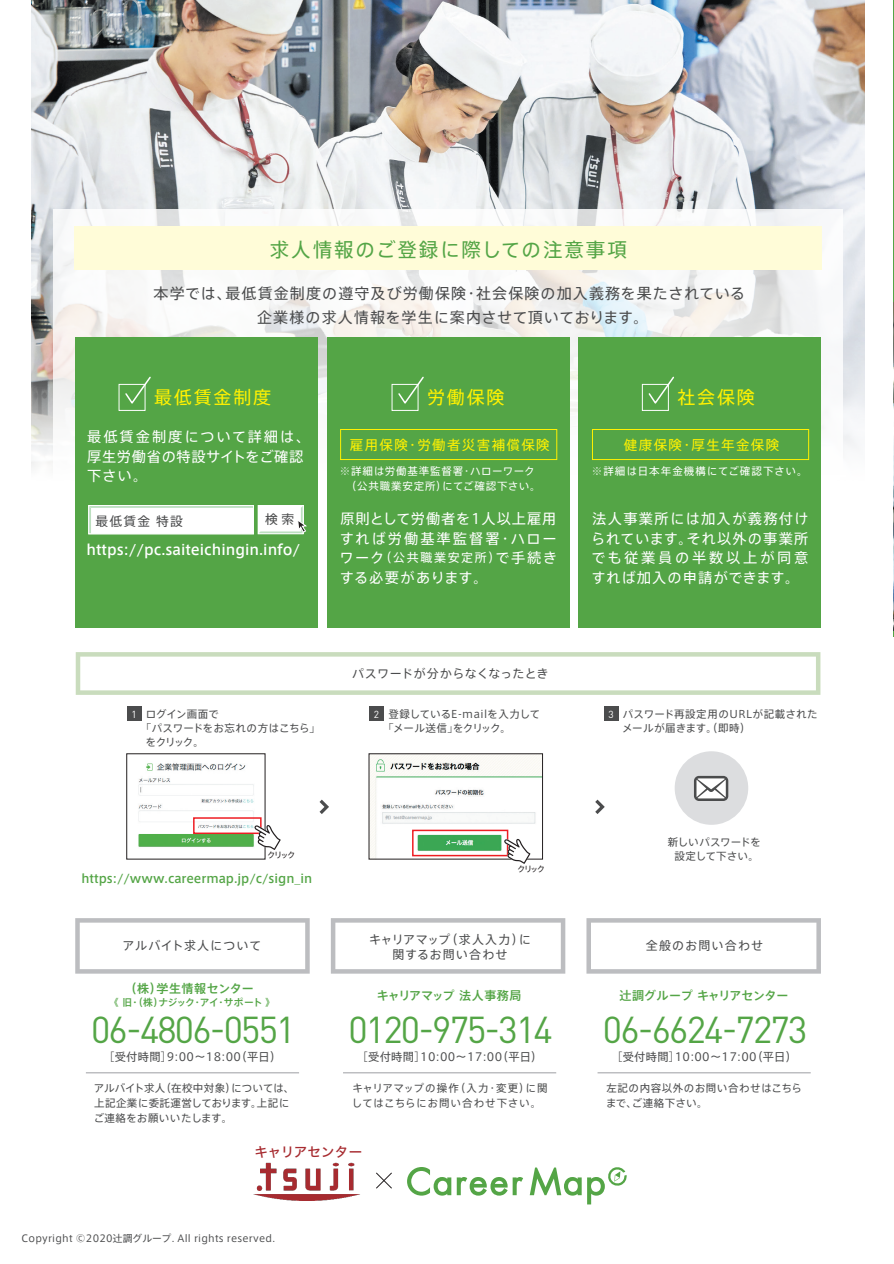
<style>
.page{position:relative;width:894px;height:1264px;background:#fff}
.page>*{position:absolute;margin:0;border:0;box-sizing:border-box;transform-origin:0 0}
.t1{font:36.9px "DIN";letter-spacing:-.05em;color:#54a546}
.t2{font:19.5px "Axis Std";letter-spacing:.1em;color:#54a546}
.t3{font:18px "Axis Std";letter-spacing:.1em;color:#fff101}
.t4{font:15px/24px "Axis Std";letter-spacing:.075em;color:#4b4c4d;text-align:center}
.t5{font:14.25px/19.5px "Axis Std";letter-spacing:.075em;color:#fff}
.t6{font:14.25px/19.5px "Axis Std";letter-spacing:.055em;color:#fff}
.t7{font:500 14.25px "Axis Std";color:#fff}
.t8{font:14.25px "Axis Std";letter-spacing:.04em;color:#fff}
.t9{font:13.5px "Axis Std";letter-spacing:.1em;color:#fff101}
.t10{font:13.5px "Hira Kaku Std W5";letter-spacing:.01em;color:#a72b30}
.t11{font:12.75px "Axis Std";letter-spacing:.1em;color:#4b4c4d}
.t12{font:12px/15px "Axis Std";letter-spacing:.065em;color:#4b4c4d;text-align:center}
.t13{font:500 12px "Axis Std";color:#54a546}
.t14{font:12px "Axis Std";letter-spacing:.135em;color:#fff}
.t15{font:12px "Axis Std";letter-spacing:.03em;color:#4b4c4d}
.t16{font:500 12px "Axis Std";letter-spacing:-.02em;color:#54a546}
.t17{font:500 12px "Axis Std";letter-spacing:-.05em;color:#54a546}
.t18{font:500 12px "Axis Std";letter-spacing:.04em;color:#54a546}
.t19{font:12px "Axis Std";letter-spacing:.1em;color:#4b4c4d}
.t20{font:11.25px "Axis Std";letter-spacing:.025em;color:#4b4c4d}
.t21{font:10.5px/15px "Axis Std";letter-spacing:.03em;color:#4b4c4d}
.t22{font:10.5px/14.2px "Axis Std";letter-spacing:.01em;color:#4b4c4d}
.t23{font:10.5px/15px "Axis Std";letter-spacing:.075em;color:#fff}
.t24{font:10.5px/15px "Axis Std";letter-spacing:.06em;color:#4b4c4d}
.t25{font:10.5px/15px "Axis Std";letter-spacing:.05em;color:#4b4c4d}
.t26{font:10.5px "Axis Std";letter-spacing:.095em;color:#fff}
.t27{font:10.5px/14.2px "Axis Std";letter-spacing:-.015em;color:#4b4c4d;text-align:center}
.t28{font:10.5px "Axis Std";color:#4b4c4d}
.t29{font:10.2px "DIN";color:#fff}
.t30{font:9.75px "Axis Std";letter-spacing:.025em;color:#4b4c4d}
.t31{font:500 9.75px "Axis Std";letter-spacing:-.05em;color:#54a546}
.t32{font:8.1px "Axis Std";letter-spacing:-.18em;color:#231f20}
.s1{font-size:14.25px}
</style>
<div class="page">
<img style="left:32px;top:0;width:832px;height:468px">
<div style="left:53px;top:209px;width:789px;height:841px;background:#fff"></div>
<hr style="left:893px;top:0;width:1px;height:636px;background:#54a546">
<img style="left:893px;top:303px;width:1px;height:327px">
<div style="left:75px;top:337px;width:243px;height:291px;background:#54a546"></div>
<div style="left:326px;top:337px;width:243px;height:291px;background:#54a546"></div>
<div style="left:578px;top:337px;width:243px;height:291px;background:#54a546"></div>
<div style="left:74px;top:226px;width:747px;height:44px;background:#fffcd8"></div>
<svg style="left:75px;top:918px;width:234px;height:55px"></svg>
<hr style="left:86px;top:1072px;width:213px;height:1px;background:#a8a9ad">
<hr style="left:343px;top:1072px;width:213px;height:1px;background:#a8a9ad">
<hr style="left:597px;top:1072px;width:213px;height:1px;background:#a8a9ad">
<svg style="left:331px;top:918px;width:234px;height:55px"></svg>
<svg style="left:586px;top:918px;width:234px;height:55px"></svg>
<svg style="left:76px;top:652px;width:744px;height:42px"></svg>
<svg style="left:319px;top:799px;width:10px;height:15px"></svg>
<div style="left:127px;top:706px;width:14px;height:15px;background:#4b4c4d"></div>
<div style="left:88px;top:505px;width:166px;height:29px;border:1px solid #fff"></div>
<div style="left:258px;top:505px;width:45px;height:29px;border:1px solid #fff"></div>
<svg style="left:89px;top:505px;width:217px;height:28px;background:#f4f9f4"></svg>
<img style="left:253px;top:1162px;width:107px;height:39px">
<svg style="left:376px;top:1172px;width:16px;height:16px"></svg>
<svg style="left:407px;top:1167px;width:116px;height:28px"></svg>
<svg style="left:529px;top:1167px;width:52px;height:28px"></svg>
<svg style="left:587px;top:1167px;width:40px;height:37px"></svg>
<div style="left:119px;top:384px;width:26px;height:27px;border:1px solid #fff"></div>
<svg style="left:124px;top:376px;width:27px;height:29px"></svg>
<div style="left:391px;top:384px;width:27px;height:27px;border:1px solid #fff"></div>
<svg style="left:397px;top:376px;width:27px;height:29px"></svg>
<div style="left:641px;top:384px;width:27px;height:27px;border:1px solid #fff"></div>
<svg style="left:647px;top:376px;width:27px;height:29px"></svg>
<div style="left:340px;top:429px;width:217px;height:31px;border:1px solid #fff101"></div>
<div style="left:592px;top:429px;width:216px;height:31px;border:1px solid #fff101"></div>
<div style="left:674px;top:751px;width:74px;height:73px;background:#dcdddf;border-radius:50%"></div>
<svg style="left:694px;top:775px;width:34px;height:26px"></svg>
<img style="left:138px;top:763px;width:124px;height:84px">
<div style="left:193px;top:817px;width:68px;height:17px;border:2px solid #ee1d23"></div>
<svg style="left:254px;top:824px;width:27px;height:36px"></svg>
<div style="left:369px;top:706px;width:15px;height:15px;background:#4b4c4d"></div>
<svg style="left:595px;top:799px;width:9px;height:15px"></svg>
<div style="left:604px;top:706px;width:14px;height:15px;background:#4b4c4d"></div>
<img style="left:371px;top:755px;width:169px;height:102px">
<div style="left:369px;top:753px;width:173px;height:106px;border:1px solid #231f20"></div>
<div style="left:412px;top:829px;width:96px;height:27px;border:2px solid #ee1d23"></div>
<svg style="left:504px;top:838px;width:40px;height:26px"></svg>
<h2 class="t2" style="left:270px;top:234px;width:358px">求人情報のご登録に際しての注意事項</h2>
<h3 class="t4" style="left:153px;top:281px;width:593px">本学では、最低賃金制度の遵守及び労働保険・社会保険の加入義務を果たされている企業様の求人情報を学生に案内させて頂いております。</h3>
<h3 class="t3" style="left:154px;top:383px;width:118px">最低賃金制度</h3>
<h3 class="t6" style="left:87px;top:426px;width:225px">最低賃金制度について詳細は、厚生労働省の特設サイトをご確認下さい。</h3>
<p class="t11" style="left:95px;top:511px;width:89px">最低賃金 特設</p>
<p class="t11" style="left:265px;top:509px;width:30px">検 索</p>
<h3 class="t7" style="left:86px;top:539px;width:215px">https://pc.saiteichingin.info/</h3>
<h3 class="t3" style="left:427px;top:383px;width:79px">労働保険</h3>
<h3 class="t3" style="left:677px;top:383px;width:79px">社会保険</h3>
<p class="t9" style="left:350px;top:434px;width:201px">雇用保険・労働者災害補償保険</p>
<p class="t9" style="left:623px;top:434px;width:157px">健康保険・厚生年金保険</p>
<p class="t23" style="left:340px;top:463px;width:202px">※詳細は労働基準監督署・ハローワーク　（公共職業安定所）にてご確認下さい。</p>
<p class="t26" style="left:591px;top:463px;width:217px">※詳細は日本年金機構にてご確認下さい。</p>
<h3 class="t5" style="left:340px;top:508px;width:218px">原則として労働者を1人以上雇用すれば労働基準監督署・ハロー</h3>
<p class="t14" style="left:339px;top:548px;width:219px"><span class="s1">ワーク</span>（公共職業安定所）<span class="s1">で手続き</span></p>
<h3 class="t8" style="left:340px;top:566px;width:149px">する必要があります。</h3>
<h3 class="t5" style="left:591px;top:508px;width:219px;text-align:justify">法人事業所には加入が義務付けられています。それ以外の事業所でも従業員の半数以上が同意すれば加入の申請ができます。</h3>
<p class="t29" style="left:132px;top:707px;width:7px">1</p>
<p class="t28" style="left:146px;top:706px;width:75px">ログイン画面で</p>
<p class="t22" style="left:141px;top:720px;width:180px">「パスワードをお忘れの方はこちら」</p>
<p class="t21" style="left:146px;top:734px;width:60px">をクリック。</p>
<p class="t15" style="left:352px;top:664px;width:198px">パスワードが分からなくなったとき</p>
<p class="t29" style="left:374px;top:707px;width:7px">2</p>
<p class="t21" style="left:622px;top:706px;width:197px;line-height:14.2px">パスワード再設定用のURLが記載されたメールが届きます。（即時）</p>
<p class="t22" style="left:383px;top:706px;width:158px;text-indent:5px">登録しているE-mailを入力して「メール送信」をクリック。</p>
<p class="t29" style="left:608px;top:707px;width:7px">3</p>
<p class="t32" style="left:267px;top:849px;width:29px">クリック</p>
<p class="t13" style="left:81px;top:868px;width:232px">https://www.careermap.jp/c/sign_in</p>
<p class="t32" style="left:517px;top:863px;width:29px">クリック</p>
<p class="t27" style="left:667px;top:834px;width:95px">新しいパスワードを設定して下さい。</p>
<p class="t12" style="left:369px;top:931px;width:163px">キャリアマップ（求人入力）に関するお問い合わせ</p>
<p class="t12" style="left:122px;top:937px;width:140px">アルバイト求人について</p>
<p class="t19" style="left:645px;top:936px;width:119px">全般のお問い合わせ</p>
<p class="t18" style="left:125px;top:979px;width:131px">（株）学生情報センター</p>
<p class="t31" style="left:109px;top:994px;width:168px">《 旧・（株）ナジック・アイ・サポート 》</p>
<h1 class="t1" style="left:91px;top:1006px;width:206px">06-4806-0551</h1>
<p class="t20" style="left:103px;top:1048px;width:179px">［受付時間］9:00～18:00（平日）</p>
<p class="t17" style="left:377px;top:986px;width:146px">キャリアマップ 法人事務局</p>
<p class="t16" style="left:619px;top:986px;width:170px">辻調グループ キャリアセンター</p>
<h1 class="t1" style="left:348px;top:1006px;width:206px">0120-975-314</h1>
<h1 class="t1" style="left:603px;top:1006px;width:206px">06-6624-7273</h1>
<p class="t20" style="left:356px;top:1048px;width:187px">［受付時間］10:00～17:00（平日）</p>
<p class="t20" style="left:611px;top:1048px;width:187px">［受付時間］10:00～17:00（平日）</p>
<p class="t21" style="left:94px;top:1079px;width:202px">アルバイト求人（在校中対象）については、上記企業に委託運営しております。上記にご連絡をお願いいたします。</p>
<p class="t24" style="left:352px;top:1079px;width:197px">キャリアマップの操作（入力・変更）に関してはこちらにお問い合わせ下さい。</p>
<p class="t25" style="left:606px;top:1079px;width:197px">左記の内容以外のお問い合わせはこちらまで、ご連絡下さい。</p>
<p class="t10" style="left:254px;top:1141px;width:109px">キャリアセンター</p>
<p class="t30" style="left:21px;top:1230px;width:255px">Copyright ©2020辻調グループ. All rights reserved.</p>
</div>
